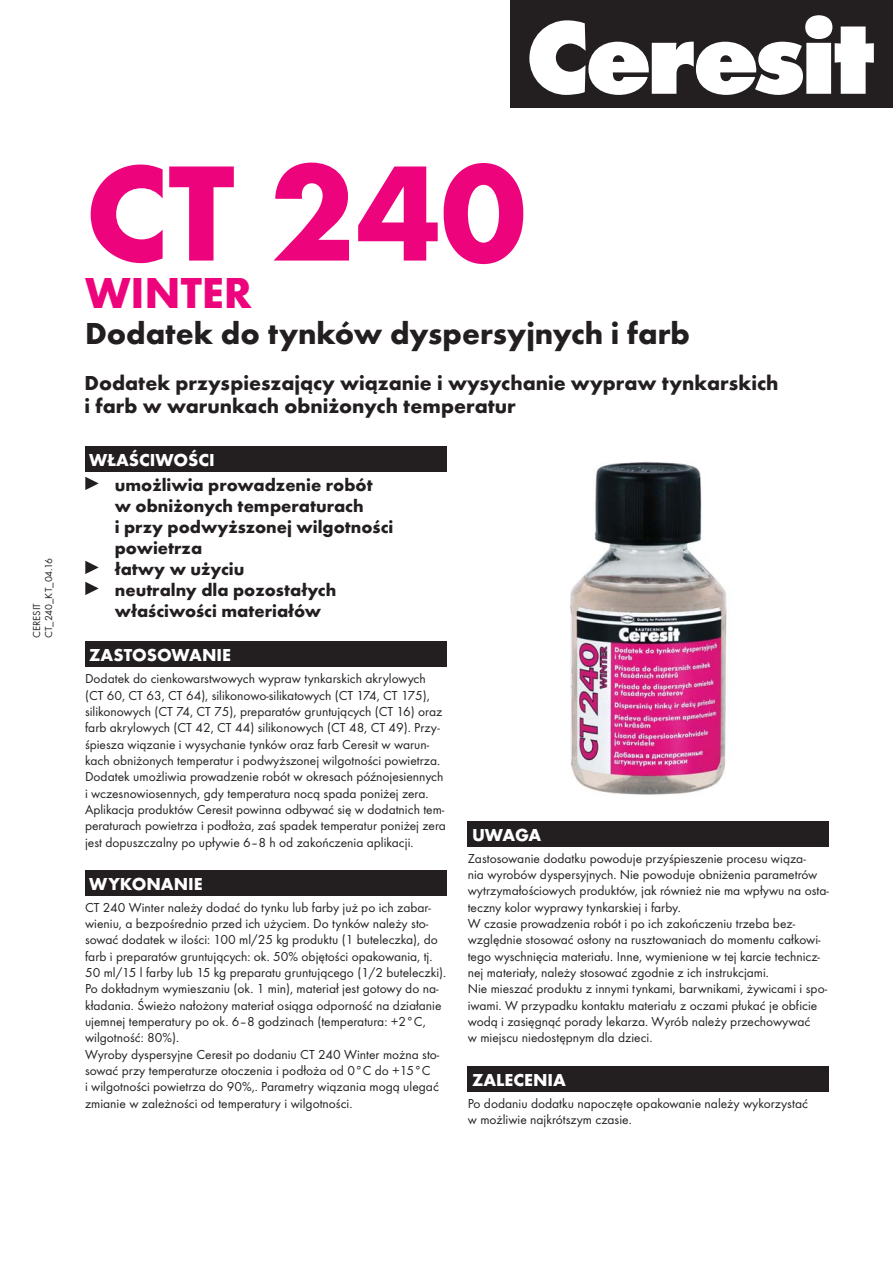
<style>
.page{position:relative;width:893px;height:1263px;background:#fff}
.page>*{position:absolute;margin:0;border:0;box-sizing:border-box;transform-origin:0 0}
.t1{font:700 141px "Futura TCE";color:#ed037c}
.t2{font:700 45px "Futura TCE";color:#ed037c}
.t3{font:700 31.5px "Futura TCE";color:#231f20}
.t4{font:700 21px/22.5px "Futura TCE";color:#231f20}
.t5{font:700 18px/21px "Futura TCE";color:#231f20}
.t6{font:700 18px "Futura TCE";color:#fff}
.t7{font:13.5px/16.4px "Futura TCE";color:#231f20}
.t8{font:10.5px/12px "Futura TCE";color:#231f20}
</style>
<div class="page">
<div style="left:510px;top:0;width:383px;height:107px;background:#231f20"></div>
<svg style="left:529px;top:15px;width:345px;height:80px"></svg>
<div style="left:85px;top:446px;width:361px;height:26px;background:#231f20"></div>
<svg style="left:85px;top:477px;width:14px;height:13px"></svg>
<svg style="left:85px;top:561px;width:14px;height:13px"></svg>
<svg style="left:85px;top:582px;width:14px;height:13px"></svg>
<div style="left:85px;top:641px;width:361px;height:26px;background:#231f20"></div>
<div style="left:85px;top:870px;width:361px;height:25px;background:#231f20"></div>
<div style="left:468px;top:821px;width:361px;height:25px;background:#231f20"></div>
<div style="left:468px;top:1066px;width:361px;height:25px;background:#231f20"></div>
<img style="left:570px;top:461px;width:157px;height:334px">
<p class="t8" style="left:31px;top:638px;width:81px;rotate:-90deg">CERESIT<br>CT_240_KT_04.16</p>
<h1 class="t1" style="left:85px;top:158px;width:442px">CT 240</h1>
<h2 class="t2" style="left:85px;top:275px;width:168px">WINTER</h2>
<h3 class="t3" style="left:85px;top:321px;width:607px">Dodatek do tynków dyspersyjnych i farb</h3>
<h3 class="t4" style="left:85px;top:374px;width:695px">Dodatek przyspieszający wiązanie i wysychanie wypraw tynkarskich i farb w warunkach obniżonych temperatur</h3>
<h3 class="t6" style="left:89px;top:453px;width:127px">WŁAŚCIWOŚCI</h3>
<h3 class="t5" style="left:115px;top:476px;width:280px">umożliwia prowadzenie robót w obniżonych temperaturach<br>i przy podwyższonej wilgotności powietrza<br>łatwy w użyciu<br>neutralny dla pozostałych właściwości materiałów</h3>
<h3 class="t6" style="left:89px;top:648px;width:143px">ZASTOSOWANIE</h3>
<p class="t7" style="left:85px;top:671px;width:362px">Dodatek do cienkowarstwowych wypraw tynkarskich akrylowych (CT 60, CT 63, CT 64), silikonowo-silikatowych (CT 174, CT 175), silikonowych (CT 74, CT 75), preparatów gruntujących (CT 16) oraz farb akrylowych (CT 42, CT 44) silikonowych (CT 48, CT 49). Przy&shy;śpiesza wiązanie i wysychanie tynków oraz farb Ceresit w warun&shy;kach obniżonych temperatur i podwyższonej wilgotności powietrza.<br>Dodatek umożliwia prowadzenie robót w okresach późnojesiennych i wczesnowiosennych, gdy temperatura nocą spada poniżej zera.<br>Aplikacja produktów Ceresit powinna odbywać się w dodatnich tem&shy;peraturach powietrza i podłoża, zaś spadek temperatur poniżej zera jest dopuszczalny po upływie 6–8 h od zakończenia aplikacji.</p>
<h3 class="t6" style="left:89px;top:877px;width:115px">WYKONANIE</h3>
<p class="t7" style="left:85px;top:900px;width:363px">CT 240 Winter należy dodać do tynku lub farby już po ich zabar&shy;wieniu, a bezpośrednio przed ich użyciem. Do tynków należy sto&shy;sować dodatek w ilości: 100 ml/25 kg produktu (1 buteleczka), do farb i preparatów gruntujących: ok. 50% objętości opakowania, tj.<br>50 ml/15 l farby lub 15 kg preparatu gruntującego (1/2 buteleczki).<br>Po dokładnym wymieszaniu (ok. 1 min), materiał jest gotowy do na&shy;kładania. Świeżo nałożony materiał osiąga odporność na działanie ujemnej temperatury po ok. 6–8 godzinach (temperatura: +2°C, wilgotność: 80%).<br>Wyroby dyspersyjne Ceresit po dodaniu CT 240 Winter można sto&shy;sować przy temperaturze otoczenia i podłoża od 0°C do +15°C<br>i wilgotności powietrza do 90%,. Parametry wiązania mogą ulegać zmianie w zależności od temperatury i wilgotności.</p>
<h3 class="t6" style="left:472px;top:828px;width:71px">UWAGA</h3>
<p class="t7" style="left:468px;top:851px;width:363px">Zastosowanie dodatku powoduje przyśpieszenie procesu wiąza-<br>nia wyrobów dyspersyjnych. Nie powoduje obniżenia parametrów wytrzymałościowych produktów, jak również nie ma wpływu na osta&shy;teczny kolor wyprawy tynkarskiej i farby.<br>W czasie prowadzenia robót i po ich zakończeniu trzeba bez&shy;względnie stosować osłony na rusztowaniach do momentu całkowi&shy;tego wyschnięcia materiału. Inne, wymienione w tej karcie technicz&shy;nej materiały, należy stosować zgodnie z ich instrukcjami.<br>Nie mieszać produktu z innymi tynkami, barwnikami, żywicami i spo&shy;iwami. W przypadku kontaktu materiału z oczami płukać je obficie wodą i zasięgnąć porady lekarza. Wyrób należy przechowywać<br>w miejscu niedostępnym dla dzieci.</p>
<h3 class="t6" style="left:472px;top:1073px;width:95px">ZALECENIA</h3>
<p class="t7" style="left:468px;top:1096px;width:342px">Po dodaniu dodatku napoczęte opakowanie należy wykorzystać w możliwie najkrótszym czasie.</p>
</div>
